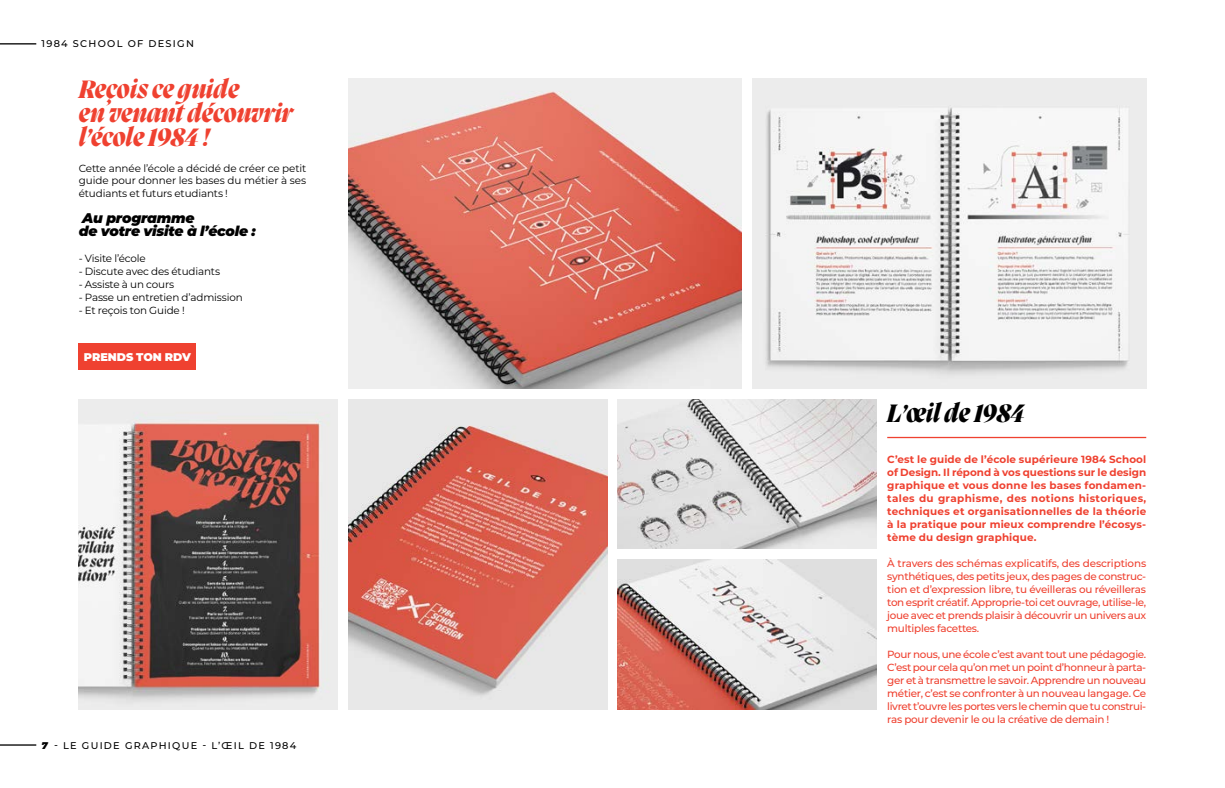
<style>
.page{position:relative;width:1225px;height:788px;background:#fff}
.page>*{position:absolute;margin:0;border:0;box-sizing:border-box;transform-origin:0 0}
.t1{font:italic 800 25.9px/23.6px "Migra";color:#ef4130}
.t2{font:italic 800 25.9px "Migra";color:#000}
.t3{font:italic 900 14px/13px "Montserrat";letter-spacing:-.015em;color:#000}
.t4{font:900 11.2px "Montserrat";letter-spacing:-.005em;color:#fff}
.t5{font:500 10.41px/13px "Montserrat";letter-spacing:-.025em;color:#ef4130;text-align:justify}
.t6{font:700 10.41px/13px "Montserrat";letter-spacing:.01em;color:#ef4130;text-align:justify}
.t7{font:10.41px/13px "Montserrat";letter-spacing:-.015em;color:#000;text-align:justify}
.t8{font:500 9.71px "Montserrat";letter-spacing:.13em;color:#000}
.t9{font:italic 900 9.71px "Montserrat";color:#000}
</style>
<div class="page">
<img style="left:348px;top:399px;width:259px;height:310px">
<img style="left:618px;top:559px;width:259px;height:150px">
<img style="left:348px;top:79px;width:394px;height:309px">
<img style="left:618px;top:399px;width:259px;height:150px">
<img style="left:79px;top:399px;width:259px;height:310px">
<img style="left:752px;top:79px;width:394px;height:309px">
<hr style="left:887px;top:437px;width:259px;height:1px;background:#ef4130">
<div style="left:79px;top:343px;width:117px;height:27px;background:#ef4130"></div>
<hr style="left:0;top:43px;width:36px;height:1px;background:#000">
<hr style="left:0;top:744px;width:36px;height:1px;background:#000">
<p class="t8" style="left:42px;top:37px;width:154px">1984 SCHOOL OF DESIGN</p>
<h1 class="t1" style="left:79px;top:78px;width:215px">Reçois ce guide<br>en venant découvrir l’école 1984 !</h1>
<p class="t7" style="left:79px;top:161px;width:229px">Cette année l’école a décidé de créer ce petit guide pour donner les bases du métier à ses étudiants et futurs etudiants !</p>
<h2 class="t3" style="left:79px;top:211px;width:179px">Au programme<br>de votre visite à l’école :</h2>
<p class="t7" style="left:79px;top:252px;width:69px">- Visite l’école</p>
<p class="t7" style="left:79px;top:265px;width:143px">- Discute avec des étudiants</p>
<p class="t7" style="left:79px;top:278px;width:97px">- Assiste à un cours</p>
<p class="t7" style="left:79px;top:291px;width:166px">- Passe un entretien d’admission</p>
<p class="t7" style="left:79px;top:304px;width:107px">- Et reçois ton Guide !</p>
<p class="t4" style="left:84px;top:348px;width:108px">PRENDS TON RDV</p>
<p class="t8" style="left:54px;top:738px;width:244px">- LE GUIDE GRAPHIQUE - L’ŒIL DE 1984</p>
<p class="t9" style="left:42px;top:737px;width:8px">7</p>
<h1 class="t2" style="left:887px;top:397px;width:139px">L’œil de 1984</h1>
<p class="t6" style="left:887px;top:452px;width:261px">C’est le guide de l’école supérieure 1984 School of Design. Il répond à vos questions sur le design graphique et vous donne les bases fondamen&shy;tales du graphisme, des notions historiques, techniques et organisationnelles de la théorie à la pratique pour mieux comprendre l’écosys&shy;tème du design graphique.</p>
<p class="t5" style="left:887px;top:556px;width:261px">À travers des schémas explicatifs, des descriptions synthétiques, des petits jeux, des pages de construc&shy;tion et d’expression libre, tu éveilleras ou réveilleras ton esprit créatif. Approprie-toi cet ouvrage, utilise-le, joue avec et prends plaisir à découvrir un univers aux multiples facettes.</p>
<p class="t5" style="left:887px;top:647px;width:261px">Pour nous, une école c’est avant tout une pédagogie.<br>C’est pour cela qu’on met un point d’honneur à parta&shy;ger et à transmettre le savoir. Apprendre un nouveau métier, c’est se confronter à un nouveau langage. Ce livret t’ouvre les portes vers le chemin que tu construi&shy;ras pour devenir le ou la créative de demain !</p>
</div>
